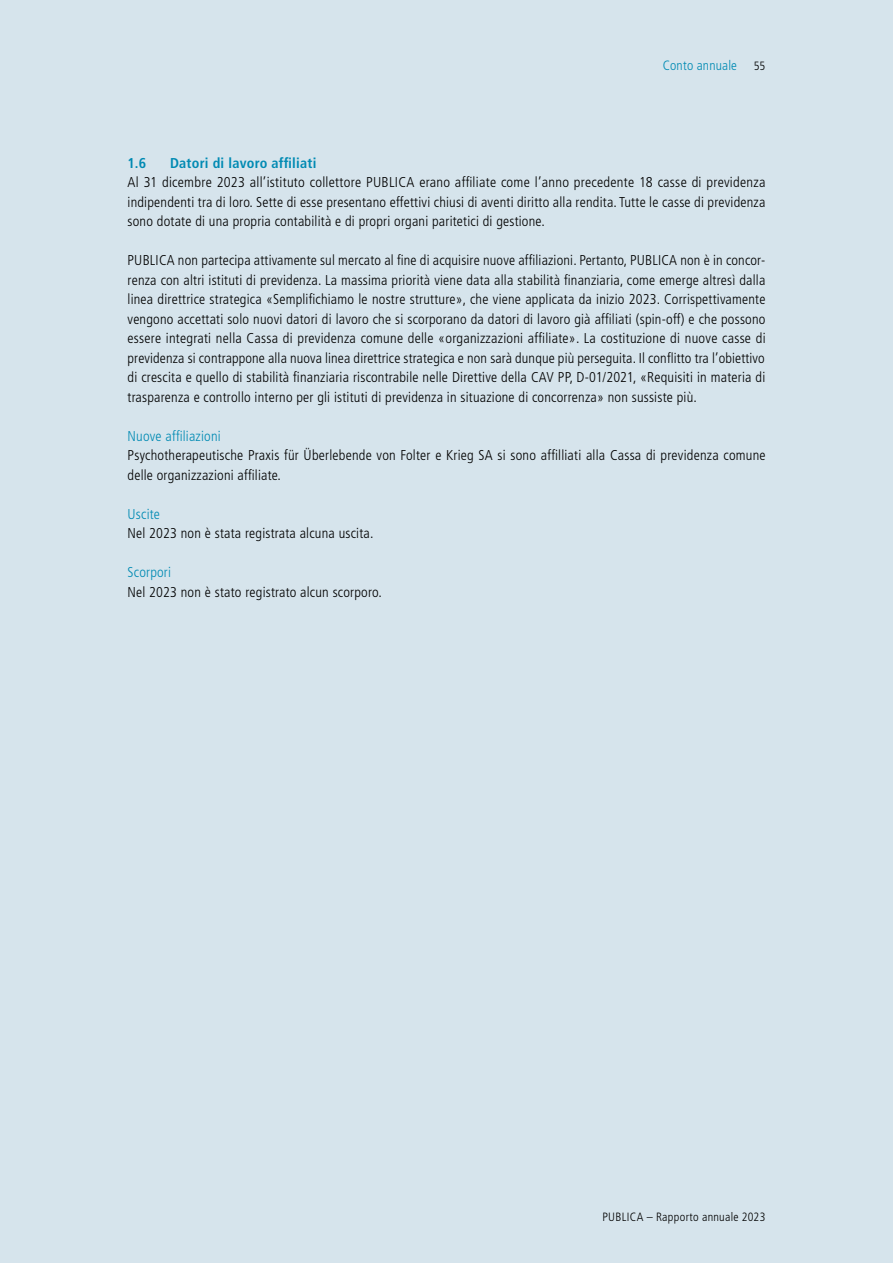
<style>
.page{position:relative;width:893px;height:1263px;background:#d6e4ec}
.page>*{position:absolute;margin:0;border:0;box-sizing:border-box;transform-origin:0 0}
.t1{font:300 condensed 14.25px/19.5px "Frutiger LT Std";letter-spacing:.015em;color:#000;text-align:justify}
.t2{font:300 condensed 14.25px "Frutiger LT Std";letter-spacing:.015em;color:#008ab3}
.t3{font:700 condensed 14.25px "Frutiger LT Std";letter-spacing:.015em;color:#008ab3}
.t4{font:300 condensed 13.5px "Frutiger LT Std";letter-spacing:.015em;color:#008ab3}
.t5{font:300 condensed 12px "Frutiger LT Std";letter-spacing:.025em;color:#000}
.s1{font-size:12px;color:#000}
</style>
<div class="page">
<p class="t4" style="left:663px;top:57px;width:104px">Conto annuale <span class="s1">55</span></p>
<p class="t3" style="left:128px;top:154px;width:20px">1.6</p>
<p class="t3" style="left:170px;top:154px;width:148px">Datori di lavoro affiliati</p>
<p class="t1" style="left:128px;top:173px;width:639px">Al 31 dicembre 2023 all’istituto collettore PUBLICA erano affiliate come l’anno precedente 18 casse di previdenza indipendenti tra di loro. Sette di esse presentano effettivi chiusi di aventi diritto alla rendita. Tutte le casse di previdenza sono dotate di una propria contabilità e di propri organi paritetici di gestione.</p>
<p class="t1" style="left:128px;top:251px;width:640px">PUBLICA non partecipa attivamente sul mercato al fine di acquisire nuove affiliazioni. Pertanto, PUBLICA non è in concor&shy;renza con altri istituti di previdenza. La massima priorità viene data alla stabilità finanziaria, come emerge altresì dalla linea direttrice strategica «Semplifichiamo le nostre strutture», che viene applicata da inizio 2023. Corrispettivamente vengono accettati solo nuovi datori di lavoro che si scorporano da datori di lavoro già affiliati (spin-off) e che possono essere integrati nella Cassa di previdenza comune delle «organizzazioni affiliate». La costituzione di nuove casse di previdenza si contrappone alla nuova linea direttrice strategica e non sarà dunque più perseguita. Il conflitto tra l’obiettivo di crescita e quello di stabilità finanziaria riscontrabile nelle Direttive della CAV PP, D-01/2021, «Requisiti in materia di trasparenza e controllo interno per gli istituti di previdenza in situazione di concorrenza» non sussiste più.</p>
<p class="t2" style="left:128px;top:427px;width:95px">Nuove affiliazioni</p>
<p class="t1" style="left:128px;top:446px;width:640px">Psychotherapeutische Praxis für Überlebende von Folter e Krieg SA si sono affilliati alla Cassa di previdenza comune delle organizzazioni affiliate.</p>
<p class="t2" style="left:128px;top:505px;width:34px">Uscite</p>
<p class="t1" style="left:128px;top:524px;width:247px">Nel 2023 non è stata registrata alcuna uscita.</p>
<p class="t2" style="left:128px;top:564px;width:45px">Scorpori</p>
<p class="t1" style="left:128px;top:582px;width:256px">Nel 2023 non è stato registrato alcun scorporo.</p>
<p class="t5" style="left:602px;top:1210px;width:164px">PUBLICA – Rapporto annuale 2023</p>
</div>
